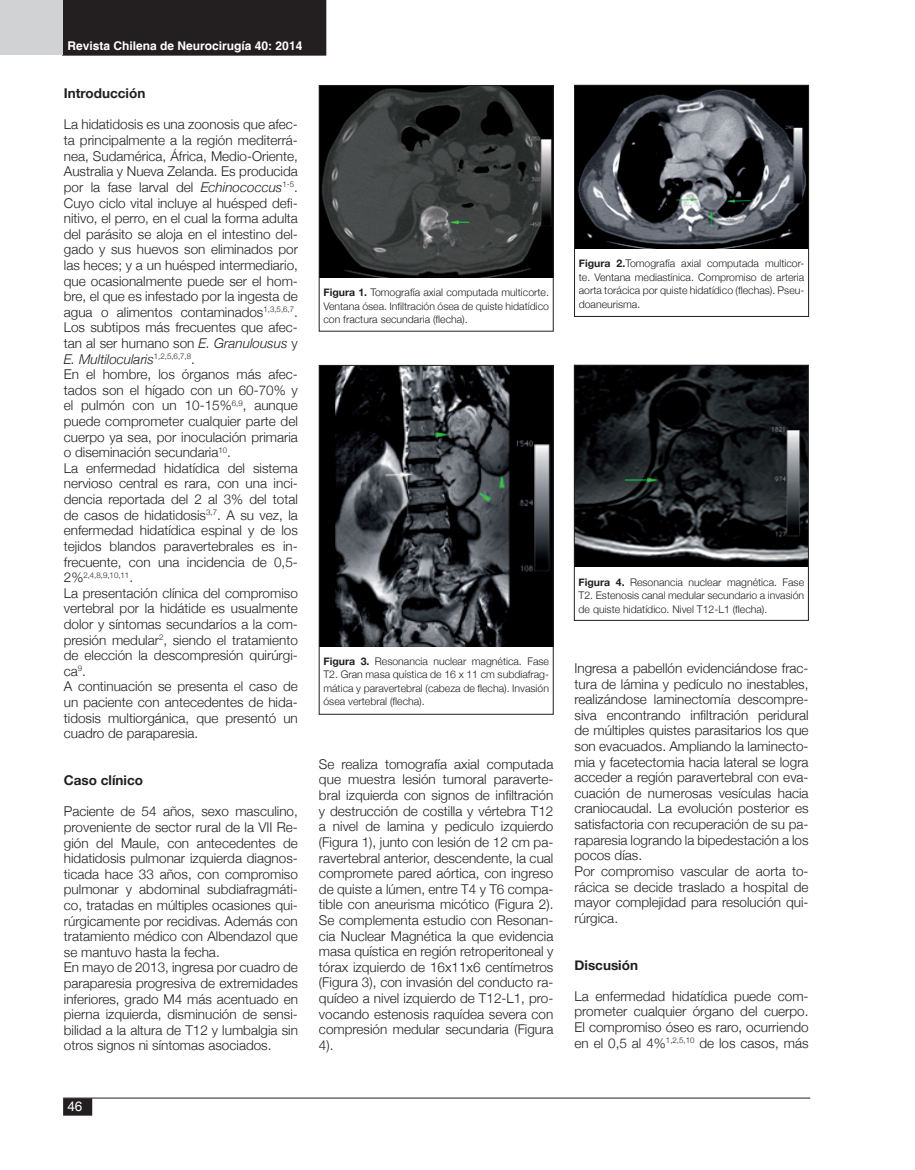
<style>
.page{position:relative;width:915px;height:1170px;background:#fff}
.page>*{position:absolute;margin:0;border:0;box-sizing:border-box;transform-origin:0 0}
.t1{font:300 13.5px/15.6px "Helvetica Neue";color:#231f20;text-align:justify}
.t2{font:700 13.5px "Helvetica Neue";color:#231f20}
._3tabla{font:13.5px "Helvetica";color:#fff}
._3tabla-2{font:700 12px "Helvetica";color:#fff}
.t3{font:300 10.5px/13.5px "Helvetica Neue";color:#231f20;text-align:justify}
.t4{font:300 7.8px "Helvetica Neue";color:#231f20}
.s1{font-style:italic}
.s2{font-size:13.5px}
.s3{font-weight:700}
</style>
<div class="page">
<div style="left:64px;top:1098px;width:27px;height:16px;background:#231f20"></div>
<div style="left:63px;top:1098px;width:29px;height:17px;border:2px solid #231f20"></div>
<hr style="left:63px;top:1097px;width:747px;height:1px;background:#231f20">
<div style="left:62px;top:0;width:264px;height:56px;background:#231f20"></div>
<div style="left:0;top:0;width:62px;height:55px;background:#d1d2d4"></div>
<img style="left:321px;top:87px;width:230px;height:190px">
<div style="left:319px;top:85px;width:234px;height:246px;border:1px solid #231f20"></div>
<img style="left:576px;top:87px;width:230px;height:161px">
<div style="left:574px;top:85px;width:234px;height:231px;border:1px solid #231f20"></div>
<img style="left:321px;top:367px;width:230px;height:279px">
<div style="left:319px;top:365px;width:234px;height:349px;border:1px solid #231f20"></div>
<img style="left:576px;top:367px;width:230px;height:199px">
<div style="left:574px;top:365px;width:234px;height:255px;border:1px solid #231f20"></div>
<p class="_3tabla-2" style="left:67px;top:39px;width:236px">Revista Chilena de Neurocirugía 40: 2014</p>
<p class="t2" style="left:64px;top:81px;width:83px">Introducción</p>
<p class="t1" style="left:64px;top:116px;width:235px">La hidatidosis es una zoonosis que afec&shy;ta principalmente a la región mediterrá&shy;nea, Sudamérica, África, Medio-Oriente, Australia y Nueva Zelanda. Es producida por la fase larval del <span class="s1">Echinococcus</span><sup>1-5</sup>.<br>Cuyo ciclo vital incluye al huésped defi&shy;nitivo, el perro, en el cual la forma adulta del parásito se aloja en el intestino del&shy;gado y sus huevos son eliminados por las heces; y a un huésped intermediario, que ocasionalmente puede ser el hom&shy;bre, el que es infestado por la ingesta de agua o alimentos contaminados<sup>1,3,5,6,7</sup>.<br>Los subtipos más frecuentes que afec&shy;tan al ser humano son <span class="s1">E. Granulousus</span> y <span class="s1">E. Multilocularis</span><sup>1,2,5,6,7,8</sup>.</p>
<p class="t1" style="left:64px;top:366px;width:235px">En el hombre, los órganos más afec&shy;tados son el hígado con un 60-70% y el pulmón con un 10-15%<sup>6,9</sup>, aunque puede comprometer cualquier parte del cuerpo ya sea, por inoculación primaria o diseminación secundaria<sup>10</sup>.</p>
<p class="t1" style="left:64px;top:459px;width:235px">La enfermedad hidatídica del sistema nervioso central es rara, con una inci&shy;dencia reportada del 2 al 3% del total de casos de hidatidosis<sup>3,7</sup>. A su vez, la enfermedad hidatídica espinal y de los tejidos blandos paravertebrales es in&shy;frecuente, con una incidencia de 0,5-</p>
<p class="t4" style="left:64px;top:568px;width:71px"><span class="s2">2%</span>2,4,8,9,10,11<span class="s2">.</span></p>
<p class="t1" style="left:64px;top:584px;width:235px">La presentación clínica del compromiso vertebral por la hidátide es usualmente dolor y síntomas secundarios a la com&shy;presión medular<sup>2</sup>, siendo el tratamiento de elección la descompresión quirúrgi&shy;ca<sup>9</sup>.</p>
<p class="t1" style="left:64px;top:678px;width:235px">A continuación se presenta el caso de un paciente con antecedentes de hida&shy;tidosis multiorgánica, que presentó un cuadro de paraparesia.</p>
<p class="t2" style="left:64px;top:768px;width:81px">Caso clínico</p>
<p class="t1" style="left:64px;top:802px;width:235px">Paciente de 54 años, sexo masculino, proveniente de sector rural de la VII Re&shy;gión del Maule, con antecedentes de hidatidosis pulmonar izquierda diagnos&shy;ticada hace 33 años, con compromiso pulmonar y abdominal subdiafragmáti&shy;co, tratadas en múltiples ocasiones qui&shy;rúrgicamente por recidivas. Además con tratamiento médico con Albendazol que se mantuvo hasta la fecha.</p>
<p class="t1" style="left:64px;top:958px;width:235px">En mayo de 2013, ingresa por cuadro de paraparesia progresiva de extremidades inferiores, grado M4 más acentuado en pierna izquierda, disminución de sensi&shy;bilidad a la altura de T12 y lumbalgia sin otros signos ni síntomas asociados.</p>
<p class="t3" style="left:323px;top:285px;width:227px"><span class="s3">Figura 1.</span> Tomografía axial computada multicorte.<br>Ventana ósea. Infiltración ósea de quiste hidatídico con fractura secundaria (flecha).</p>
<p class="t3" style="left:323px;top:653px;width:227px"><span class="s3">Figura 3.</span> Resonancia nuclear magnética. Fase T2. Gran masa quística de 16 x 11 cm subdiafrag&shy;mática y paravertebral (cabeza de flecha). Invasión ósea vertebral (flecha).</p>
<p class="t1" style="left:319px;top:755px;width:236px">Se realiza tomografía axial computada que muestra lesión tumoral paraverte&shy;bral izquierda con signos de infiltración y destrucción de costilla y vértebra T12 a nivel de lamina y pediculo izquierdo (Figura 1), junto con lesión de 12 cm pa&shy;ravertebral anterior, descendente, la cual compromete pared aórtica, con ingreso de quiste a lúmen, entre T4 y T6 compa&shy;tible con aneurisma micótico (Figura 2).<br>Se complementa estudio con Resonan&shy;cia Nuclear Magnética la que evidencia masa quística en región retroperitoneal y tórax izquierdo de 16x11x6 centímetros (Figura 3), con invasión del conducto ra&shy;quídeo a nivel izquierdo de T12-L1, pro&shy;vocando estenosis raquídea severa con compresión medular secundaria (Figura 4).</p>
<p class="_3tabla" style="left:67px;top:1098px;width:17px">46</p>
<p class="t3" style="left:578px;top:256px;width:227px"><span class="s3">Figura 2.</span>Tomografía axial computada multicor&shy;te. Ventana mediastínica. Compromiso de arteria aorta torácica por quiste hidatídico (flechas). Pseu&shy;doaneurisma.</p>
<p class="t3" style="left:578px;top:574px;width:227px"><span class="s3">Figura 4.</span> Resonancia nuclear magnética. Fase T2. Estenosis canal medular secundario a invasión de quiste hidatídico. Nivel T12-L1 (flecha).</p>
<p class="t1" style="left:574px;top:659px;width:235px">Ingresa a pabellón evidenciándose frac&shy;tura de lámina y pedículo no inestables, realizándose laminectomía descompre&shy;siva encontrando infiltración peridural de múltiples quistes parasitarios los que son evacuados. Ampliando la laminecto&shy;mia y facetectomia hacia lateral se logra acceder a región paravertebral con eva&shy;cuación de numerosas vesículas hacia craniocaudal. La evolución posterior es satisfactoria con recuperación de su pa&shy;raparesia logrando la bipedestación a los pocos días.</p>
<p class="t1" style="left:574px;top:862px;width:235px">Por compromiso vascular de aorta to&shy;rácica se decide traslado a hospital de mayor complejidad para resolución qui&shy;rúrgica.</p>
<p class="t2" style="left:574px;top:952px;width:65px">Discusión</p>
<p class="t1" style="left:574px;top:987px;width:235px">La enfermedad hidatídica puede com&shy;prometer cualquier órgano del cuerpo.<br>El compromiso óseo es raro, ocurriendo en el 0,5 al 4%<sup>1,2,5,10</sup> de los casos, más</p>
</div>
